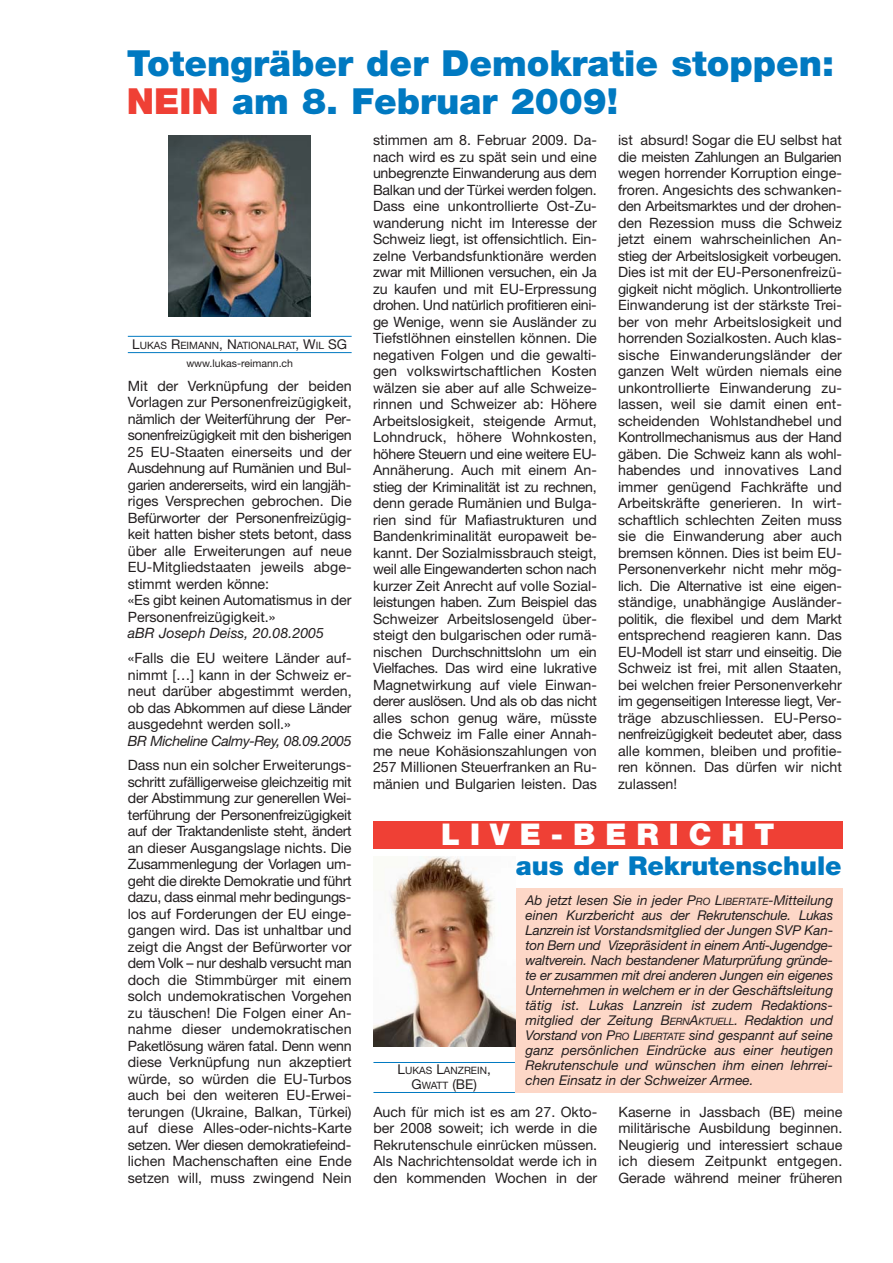
<style>
.page{position:relative;width:893px;height:1263px;background:#fff}
.page>*{position:absolute;margin:0;border:0;box-sizing:border-box;transform-origin:0 0}
.t1{font:900 36px/37.5px "Helvetica Neue";color:#0079c1}
.t2{font:900 30px "Helvetica Neue";letter-spacing:.335em;color:#fff}
.t3{font:900 26.1px "Helvetica Neue";color:#0079c1}
.t4{font:14.25px/16.5px "Helvetica Neue";color:#231f20;text-align:justify}
.t5{font:italic 14.25px "Helvetica Neue";letter-spacing:-.03em;color:#231f20}
.t6{font:italic 14.25px "Helvetica Neue";color:#231f20}
.t7{font:italic 13.5px/15px "Helvetica Neue";color:#231f20;text-align:justify}
.t8{font:13.5px "Helvetica Neue";color:#231f20}
.t9{font:10.5px "Helvetica Neue";color:#231f20}
.t10{font:10.2px "Helvetica Neue";color:#231f20}
.s1{color:#ef4035}
.s2{font-size:13.5px}
.s3{font-size:10.2px}
</style>
<div class="page">
<div style="left:373px;top:822px;width:469px;height:27px;background:#ef4035"></div>
<div style="left:515px;top:888px;width:327px;height:204px;background:#fdd7c7"></div>
<hr style="left:128px;top:336px;width:223px;height:1px;background:#0079c1">
<hr style="left:128px;top:352px;width:223px;height:1px;background:#0079c1">
<img style="left:169px;top:135px;width:141px;height:182px">
<hr style="left:373px;top:1062px;width:142px;height:1px;background:#0079c1">
<hr style="left:373px;top:1092px;width:142px;height:1px;background:#0079c1">
<img style="left:373px;top:856px;width:142px;height:191px">
<h1 class="t1" style="left:127px;top:48px;width:708px">Totengräber der Demokratie stoppen:<br><span class="s1">NEIN</span> am 8. Februar 2009!</h1>
<p class="t10" style="left:132px;top:342px;width:216px"><span class="s2">L</span>UKAS <span class="s2">R</span>EIMANN<span class="s2">, N</span>ATIONALRAT<span class="s2">, W</span>IL <span class="s2">SG</span></p>
<p class="t9" style="left:186px;top:359px;width:108px">www.lukas-reimann.ch</p>
<p class="t4" style="left:128px;top:379px;width:225px;text-align:left">Mit der Verknüpfung der beiden Vorlagen zur Personenfreizügigkeit, nämlich der Weiterführung der Per&shy;sonenfreizügigkeit mit den bisherigen 25 EU-Staaten einerseits und der Ausdehnung auf Rumänien und Bul&shy;garien andererseits, wird ein langjäh&shy;riges Versprechen gebrochen. Die Befürworter der Personenfreizügig&shy;keit hatten bisher stets betont, dass über alle Erweiterungen auf neue EU-Mitgliedstaaten jeweils abge&shy;stimmt werden könne:<br>«Es gibt keinen Automatismus in der Personenfreizügigkeit.»</p>
<p class="t6" style="left:128px;top:628px;width:198px">aBR Joseph Deiss, 20.08.2005</p>
<p class="t4" style="left:128px;top:651px;width:225px">«Falls die EU weitere Länder auf&shy;nimmt […] kann in der Schweiz er&shy;neut darüber abgestimmt werden, ob das Abkommen auf diese Länder ausgedehnt werden soll.»</p>
<p class="t5" style="left:128px;top:735px;width:225px">BR Micheline Calmy-Rey, 08.09.2005</p>
<p class="t4" style="left:128px;top:758px;width:225px">Dass nun ein solcher Erweiterungs&shy;schritt zufälligerweise gleichzeitig mit der Abstimmung zur generellen Wei&shy;terführung der Personenfreizügigkeit auf der Traktandenliste steht, ändert an dieser Ausgangslage nichts. Die Zusammenlegung der Vorlagen um&shy;geht die direkte Demokratie und führt dazu, dass einmal mehr bedingungs&shy;los auf Forderungen der EU einge&shy;gangen wird. Das ist unhaltbar und zeigt die Angst der Befürworter vor dem Volk – nur deshalb versucht man doch die Stimmbürger mit einem solch undemokratischen Vorgehen zu täuschen! Die Folgen einer An&shy;nahme dieser undemokratischen Paketlösung wären fatal. Denn wenn diese Verknüpfung nun akzeptiert würde, so würden die EU-Turbos auch bei den weiteren EU-Erwei&shy;terungen (Ukraine, Balkan, Türkei) auf diese Alles-oder-nichts-Karte setzen. Wer diesen demokratiefeind&shy;lichen Machenschaften eine Ende setzen will, muss zwingend Nein</p>
<p class="t4" style="left:373px;top:133px;width:225px">stimmen am 8. Februar 2009. Da&shy;nach wird es zu spät sein und eine unbegrenzte Einwanderung aus dem Balkan und der Türkei werden folgen.<br>Dass eine unkontrollierte Ost-Zu&shy;wanderung nicht im Interesse der Schweiz liegt, ist offensichtlich. Ein&shy;zelne Verbandsfunktionäre werden zwar mit Millionen versuchen, ein Ja zu kaufen und mit EU-Erpressung drohen. Und natürlich profitieren eini&shy;ge Wenige, wenn sie Ausländer zu Tiefstlöhnen einstellen können. Die negativen Folgen und die gewalti&shy;gen volkswirtschaftlichen Kosten wälzen sie aber auf alle Schweize&shy;rinnen und Schweizer ab: Höhere Arbeitslosigkeit, steigende Armut, Lohndruck, höhere Wohnkosten, höhere Steuern und eine weitere EU-Annäherung. Auch mit einem An&shy;stieg der Kriminalität ist zu rechnen, denn gerade Rumänien und Bulga&shy;rien sind für Mafiastrukturen und Bandenkriminalität europaweit be&shy;kannt. Der Sozialmissbrauch steigt, weil alle Eingewanderten schon nach kurzer Zeit Anrecht auf volle Sozial&shy;leistungen haben. Zum Beispiel das Schweizer Arbeitslosengeld über&shy;steigt den bulgarischen oder rumä&shy;nischen Durchschnittslohn um ein Vielfaches. Das wird eine lukrative Magnetwirkung auf viele Einwan&shy;derer auslösen. Und als ob das nicht alles schon genug wäre, müsste die Schweiz im Falle einer Annah&shy;me neue Kohäsionszahlungen von 257 Millionen Steuerfranken an Ru&shy;mänien und Bulgarien leisten. Das</p>
<p class="t4" style="left:618px;top:133px;width:225px">ist absurd! Sogar die EU selbst hat die meisten Zahlungen an Bulgarien wegen horrender Korruption einge&shy;froren. Angesichts des schwanken&shy;den Arbeitsmarktes und der drohen&shy;den Rezession muss die Schweiz jetzt einem wahrscheinlichen An&shy;stieg der Arbeitslosigkeit vorbeugen.<br>Dies ist mit der EU-Personenfreizü&shy;gigkeit nicht möglich. Unkontrollierte Einwanderung ist der stärkste Trei&shy;ber von mehr Arbeitslosigkeit und horrenden Sozialkosten. Auch klas&shy;sische Einwanderungsländer der ganzen Welt würden niemals eine unkontrollierte Einwanderung zu&shy;lassen, weil sie damit einen ent&shy;scheidenden Wohlstandhebel und Kontrollmechanismus aus der Hand gäben. Die Schweiz kann als wohl&shy;habendes und innovatives Land immer genügend Fachkräfte und Arbeitskräfte generieren. In wirt&shy;schaftlich schlechten Zeiten muss sie die Einwanderung aber auch bremsen können. Dies ist beim EU-Personenverkehr nicht mehr mög&shy;lich. Die Alternative ist eine eigen&shy;ständige, unabhängige Ausländer&shy;politik, die flexibel und dem Markt entsprechend reagieren kann. Das EU-Modell ist starr und einseitig. Die Schweiz ist frei, mit allen Staaten, bei welchen freier Personenverkehr im gegenseitigen Interesse liegt, Ver&shy;träge abzuschliessen. EU-Perso&shy;nenfreizügigkeit bedeutet aber, dass alle kommen, bleiben und profitie&shy;ren können. Das dürfen wir nicht zulassen!</p>
<h2 class="t2" style="left:441px;top:824px;width:334px">LIVE-BERICHT</h2>
<h3 class="t3" style="left:516px;top:857px;width:327px">aus der Rekrutenschule</h3>
<p class="t7" style="left:525px;top:894px;width:309px">Ab jetzt lesen Sie in jeder P<span class="s3">RO</span> L<span class="s3">IBERTATE</span>-Mitteilung einen Kurzbericht aus der Rekrutenschule. Lukas Lanzrein ist Vorstandsmitglied der Jungen SVP Kan&shy;ton Bern und Vizepräsident in einem Anti-Jugendge&shy;waltverein. Nach bestandener Maturprüfung gründe&shy;te er zusammen mit drei anderen Jungen ein eigenes Unternehmen in welchem er in der Geschäftsleitung tätig ist. Lukas Lanzrein ist zudem Redaktions&shy;mitglied der Zeitung B<span class="s3">ERN</span>A<span class="s3">KTUELL</span>. Redaktion und Vorstand von P<span class="s3">RO</span> L<span class="s3">IBERTATE</span> sind gespannt auf seine ganz persönlichen Eindrücke aus einer heutigen Rekrutenschule und wünschen ihm einen lehrrei&shy;chen Einsatz in der Schweizer Armee.</p>
<p class="t4" style="left:373px;top:1105px;width:225px">Auch für mich ist es am 27. Okto&shy;ber 2008 soweit; ich werde in die Rekrutenschule einrücken müssen.<br>Als Nachrichtensoldat werde ich in den kommenden Wochen in der</p>
<p class="t4" style="left:618px;top:1105px;width:225px">Kaserne in Jassbach (BE) meine militärische Ausbildung beginnen.<br>Neugierig und interessiert schaue ich diesem Zeitpunkt entgegen.<br>Gerade während meiner früheren</p>
<p class="t10" style="left:397px;top:1066px;width:95px"><span class="s2">L</span>UKAS <span class="s2">L</span>ANZREIN<span class="s2">,</span></p>
<p class="t8" style="left:411px;top:1079px;width:67px">G<span class="s3">WATT</span> (BE)</p>
</div>
